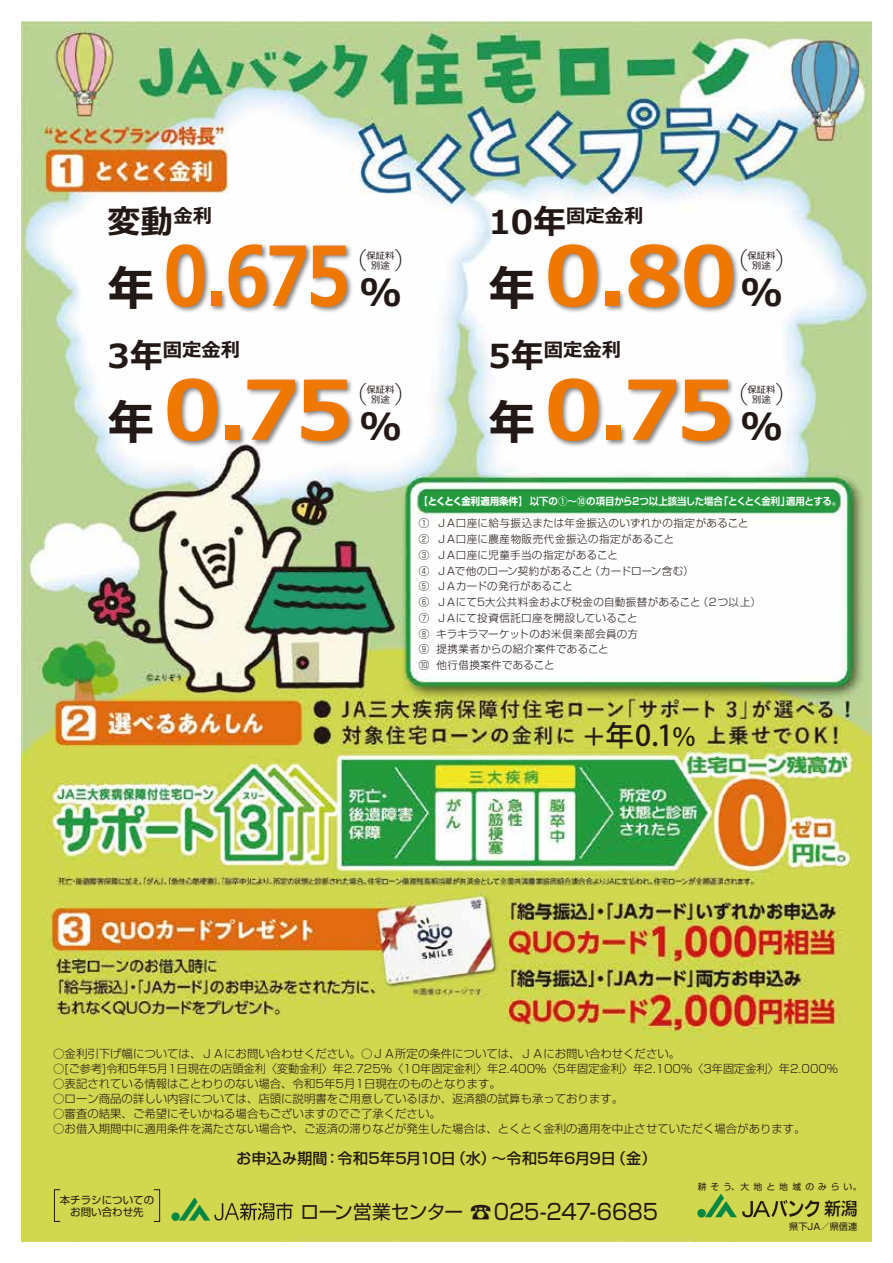
<style>
.page{position:relative;width:893px;height:1263px;background:#fff}
.page>*{position:absolute;margin:0;border:0;box-sizing:border-box;transform-origin:0 0}
.t1{font:700 81.75px "Meiryo";letter-spacing:-.055em;color:#ee7800;scale:1.05 1}
.t2{font:700 81.75px "Meiryo";letter-spacing:-.055em;color:#ee7800;scale:.8 1}
.t3{font:700 81.75px "Meiryo";letter-spacing:-.055em;color:#ee7800}
.t4{font:700 33px "Meiryo";color:#221815}
.t5{font:500 28.5px "Koz Go Pro";color:#221815}
.t6{font:300 expanded 23.4px "Shin Go Pr 6";color:#221815}
.t7{font:21.6px "Shin Go Pr 6";letter-spacing:-.005em;color:#221815;scale:.94 1}
.t8{font:700 19.35px "Meiryo";color:#221815}
.t9{font:19.05px "Shin Go Pr 6";letter-spacing:-.025em;color:#221815}
.t10{font:500 17.25px "Shin Go Pr 6";color:#221815;scale:.96 1}
.t11{font:500 15px "Shin Go Pr 6";letter-spacing:.01em;color:#221815}
.t12{font:300 11.4px "Shin Go Pr 6";color:#221815}
.t13{font:300 10.5px/15.8px "Shin Go Pr 6";letter-spacing:.03em;color:#221815}
.t14{font:10.5px/12px "Shin Go Pr 6";color:#221815;text-align:center}
.t15{font:700 10.05px "Shin Go Pr 6 De";letter-spacing:-.005em;color:#fff;scale:.94 1}
.t16{font:9.3px/9.3px "Meiryo";color:#221815;text-align:center}
.t17{font:9.15px "Shin Go Pr 6";letter-spacing:.01em;color:#221815}
.t18{font:8.85px "Shin Go Pr 6";letter-spacing:.47em;color:#221815}
.s1{font-size:33px}
.s2{font-size:46.8px;color:#221815}
.s3{font-size:37.5px;color:#221815}
.s4{font-family:"Shin Go Pr 6"}
.s5{font-size:25.05px}
.s6{font-family:"Koz Go Pro"}
</style>
<div class="page">
<img style="left:21px;top:21px;width:851px;height:1221px">
<div style="left:171px;top:1212px;width:9px;height:9px;background:#008842;border-radius:50%"></div>
<div style="left:697px;top:1209px;width:9px;height:8px;background:#008842;border-radius:50%"></div>
<svg style="left:179px;top:1197px;width:114px;height:23px;background:#9eae43"></svg>
<svg style="left:705px;top:1193px;width:114px;height:24px;background:#a4b545"></svg>
<img style="left:159px;top:230px;width:200px;height:120px">
<img style="left:159px;top:364px;width:203px;height:120px">
<img style="left:540px;top:230px;width:205px;height:120px">
<img style="left:540px;top:364px;width:202px;height:120px">
<div style="left:54px;top:1189px;width:6px;height:33px;border:1px solid #221815"></div>
<div style="left:154px;top:1189px;width:6px;height:33px;border:1px solid #221815"></div>
<h2 class="t4" style="left:107px;top:199px;width:106px">変動<sup>金利</sup></h2>
<h3 class="t8" style="left:488px;top:202px;width:157px"><span class="s1">10年</span>固定金利</h3>
<h1 class="t2" style="left:107px;top:219px;width:370px"><span class="s2">年</span> 0.675 <span class="s3">%</span></h1>
<h3 class="t6" style="left:344px;top:241px;width:75px">（　）</h3>
<p class="t16" style="left:367px;top:252px;width:30px">保証料別途</p>
<h1 class="t3" style="left:488px;top:219px;width:296px"><span class="s2">年</span> 0.80<span class="s3">%</span></h1>
<h3 class="t6" style="left:725px;top:241px;width:75px">（　）</h3>
<p class="t16" style="left:748px;top:252px;width:30px">保証料別途</p>
<h3 class="t8" style="left:107px;top:337px;width:134px"><span class="s1">3年</span>固定金利</h3>
<h3 class="t8" style="left:488px;top:337px;width:134px"><span class="s1">5年</span>固定金利</h3>
<h1 class="t1" style="left:107px;top:353px;width:282px"><span class="s2">年</span> 0.75 <span class="s3">%</span></h1>
<h3 class="t6" style="left:344px;top:375px;width:75px">（　）</h3>
<p class="t16" style="left:367px;top:386px;width:30px">保証料別途</p>
<h1 class="t1" style="left:488px;top:353px;width:282px"><span class="s2">年</span> 0.75 <span class="s3">%</span></h1>
<h3 class="t6" style="left:725px;top:375px;width:75px">（　）</h3>
<p class="t16" style="left:748px;top:386px;width:30px">保証料別途</p>
<p class="t15" style="left:419px;top:492px;width:451px"><span class="s4">【とくとく金利適用条件】</span>以下の①～⑩の項目から２つ以上該当した場合「とくとく金利」適用とする。</p>
<p class="t13" style="left:419px;top:515px;width:344px">① ＪＡ口座に給与振込または年金振込のいずれかの指定があること<br>② ＪＡ口座に農産物販売代金振込の指定があること<br>③ ＪＡ口座に児童手当の指定があること<br>④ ＪＡで他のローン契約があること（カードローン含む）<br>⑤ ＪＡカードの発行があること<br>⑥ ＪＡにて5大公共料金および税金の自動振替があること（２つ以上）<br>⑦ ＪＡにて投資信託口座を開設していること<br>⑧ キラキラマーケットのお米倶楽部会員の方<br>⑨ 提携業者からの紹介案件であること<br>⑩ 他行借換案件であること</p>
<h3 class="t5" style="left:582px;top:717px;width:116px"><span class="s5">＋</span>年0.1<span class="s5">％</span></h3>
<p class="t12" style="left:53px;top:1044px;width:628px">○金利引下げ幅については、ＪＡにお問い合わせください。○ＪＡ所定の条件については、ＪＡにお問い合わせください。</p>
<p class="t12" style="left:53px;top:1059px;width:786px">○[ご参考]令和5年5月1日現在の店頭金利〈変動金利〉年2.725％〈10年固定金利〉年2.400％〈5年固定金利〉年2.100％〈3年固定金利〉年2.000％</p>
<p class="t12" style="left:53px;top:1074px;width:449px">○表記されている情報はことわりのない場合、令和5年5月1日現在のものとなります。</p>
<p class="t12" style="left:53px;top:1089px;width:571px">○ローン商品の詳しい内容については、店頭に説明書をご用意しているほか、返済額の試算も承っております。</p>
<p class="t12" style="left:53px;top:1104px;width:389px">○審査の結果、ご希望にそいかねる場合もございますのでご了承ください。</p>
<p class="t12" style="left:53px;top:1119px;width:754px">○お借入期間中に適用条件を満たさない場合や、ご返済の滞りなどが発生した場合は、とくとく金利の適用を中止させていただく場合があります。</p>
<h3 class="t11" style="left:237px;top:1146px;width:421px">お申込み期間：令和5年5月10日（水）～令和5年6月9日（金）</h3>
<p class="t18" style="left:698px;top:1179px;width:166px">耕そう、大地と地域のみらい。</p>
<p class="t14" style="left:60px;top:1193px;width:96px">本チラシについてのお問い合わせ先</p>
<h3 class="t10" style="left:825px;top:1195px;width:36px">新潟</h3>
<p class="t17" style="left:789px;top:1219px;width:70px">県下JA／県信連</p>
<h3 class="t9" style="left:301px;top:1196px;width:164px">ローン営業センター</h3>
<h3 class="t7" style="left:470px;top:1194px;width:202px"><span class="s6">☎</span>025-247-6685</h3>
</div>
